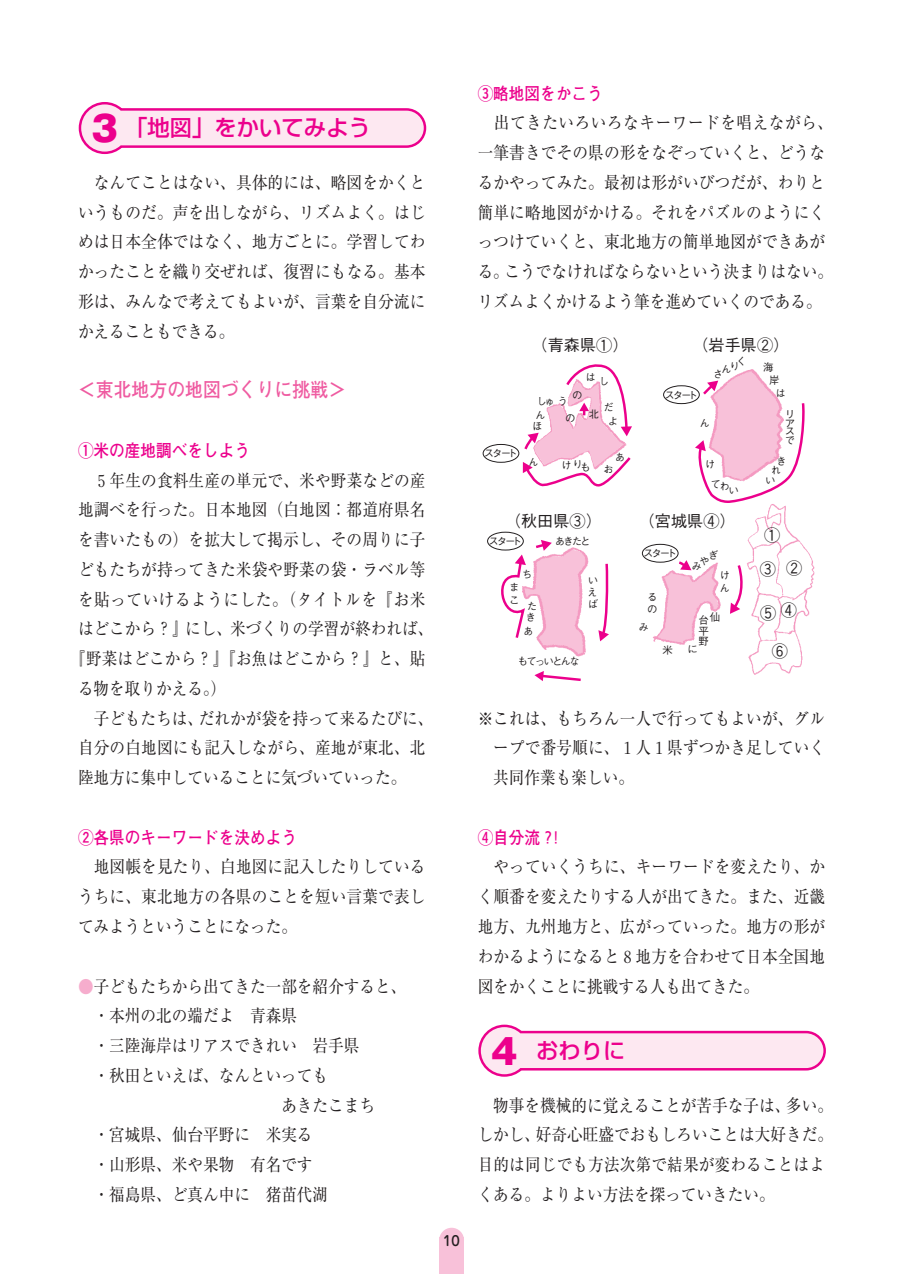
<style>
.page{position:relative;width:902px;height:1274px;background:#fff}
.page>*{position:absolute;margin:0;border:0;box-sizing:border-box;transform-origin:0 0}
.t1{font:500 22.4px "Shin Go";color:#ec008c}
.t2{font:700 19.78px "Futo Go B101";color:#ef5ba1;scale:.9 1}
.t3{font:17.32px/29.8px "Ryumin";letter-spacing:.01em;color:#231f20;text-align:justify;scale:.9 1}
.t4{font:700 17.32px "Futo Go B101";color:#ec008c;scale:.9 1}
.t5{font:17.32px "Ryumin";letter-spacing:.035em;color:#231f20;scale:.9 1}
.t6{font:500 16.1px/33.6px "Gothic BBB";color:#231f20}
.t7{font:500 13.65px "Jun 34";color:#231f20}
.t8{font:500 10.5px/12.2px "Gothic BBB";letter-spacing:-.195em;color:#231f20}
.t9{font:500 10.5px "Gothic BBB";letter-spacing:-.175em;color:#231f20}
.s1{font-family:"Gothic MB101 hea";font-weight:400;font-size:34.65px}
.s2{color:#f6adcd}
</style>
<div class="page">
<div style="left:439px;top:1228px;width:25px;height:25px;background:#f8c1d9;border-radius:50%"></div>
<div style="left:439px;top:1238px;width:25px;height:36px;background:#f8c1d9"></div>
<svg style="left:78px;top:102px;width:349px;height:53px"></svg>
<svg style="left:478px;top:1024px;width:348px;height:53px"></svg>
<img style="left:755px;top:518px;width:60px;height:156px">
<div style="left:482px;top:444px;width:37px;height:19px;border:1px solid #231f20;border-radius:50%"></div>
<svg style="left:522px;top:364px;width:110px;height:123px"></svg>
<svg style="left:491px;top:540px;width:95px;height:116px"></svg>
<svg style="left:534px;top:671px;width:47px;height:10px"></svg>
<div style="left:487px;top:532px;width:36px;height:18px;border:1px solid #231f20;border-radius:50%"></div>
<img style="left:663px;top:369px;width:142px;height:149px">
<svg style="left:694px;top:371px;width:110px;height:133px"></svg>
<div style="left:663px;top:386px;width:36px;height:18px;border:1px solid #231f20;border-radius:50%"></div>
<img style="left:588px;top:531px;width:170px;height:144px">
<svg style="left:729px;top:562px;width:15px;height:52px"></svg>
<svg style="left:656px;top:560px;width:62px;height:84px"></svg>
<div style="left:642px;top:544px;width:36px;height:18px;border:1px solid #231f20;border-radius:50%"></div>
<p class="t1" style="left:91px;top:119px;width:281px"><span class="s1">3</span> 「地図」をかいてみよう</p>
<p class="t3" style="left:78px;top:170px;width:387px;text-indent:16px">なんてことはない、具体的には、略図をかくというものだ。声を出しながら、リズムよく。はじめは日本全体ではなく、地方ごとに。学習してわかったことを織り交ぜれば、復習にもなる。基本形は、みんなで考えてもよいが、言葉を自分流にかえることもできる。</p>
<p class="t2" style="left:78px;top:382px;width:299px">＜東北地方の地図づくりに挑戦＞</p>
<p class="t4" style="left:78px;top:444px;width:192px">①米の産地調べをしよう</p>
<p class="t3" style="left:94px;top:467px;width:370px">５年生の食料生産の単元で、米や野菜などの産</p>
<p class="t3" style="left:78px;top:497px;width:387px">地調べを行った。日本地図（白地図：都道府県名</p>
<p class="t3" style="left:78px;top:527px;width:387px">を書いたもの）を拡大して掲示し、その周りに子</p>
<p class="t3" style="left:78px;top:557px;width:387px">どもたちが持ってきた米袋や野菜の袋・ラベル等</p>
<p class="t5" style="left:78px;top:593px;width:387px">を貼っていけるようにした。（タイトルを『お米</p>
<p class="t3" style="left:78px;top:616px;width:396px">はどこから？』にし、米づくりの学習が終われば、</p>
<p class="t3" style="left:70px;top:646px;width:396px">『野菜はどこから？』『お魚はどこから？』と、貼</p>
<p class="t3" style="left:78px;top:676px;width:166px">る物を取りかえる。）</p>
<p class="t3" style="left:94px;top:706px;width:379px">子どもたちは、だれかが袋を持って来るたびに、</p>
<p class="t3" style="left:78px;top:735px;width:387px">自分の白地図にも記入しながら、産地が東北、北</p>
<p class="t3" style="left:78px;top:765px;width:366px">陸地方に集中していることに気づいていった。</p>
<p class="t4" style="left:78px;top:831px;width:245px">②各県のキーワードを決めよう</p>
<p class="t3" style="left:78px;top:854px;width:387px;text-indent:16px">地図帳を見たり、白地図に記入したりしているうちに、東北地方の各県のことを短い言葉で表してみようということになった。</p>
<p class="t3" style="left:78px;top:973px;width:366px"><span class="s2">●</span>子どもたちから出てきた一部を紹介すると、</p>
<p class="t3" style="left:94px;top:1003px;width:227px">・本州の北の端だよ　青森県</p>
<p class="t3" style="left:94px;top:1033px;width:297px">・三陸海岸はリアスできれい　岩手県</p>
<p class="t3" style="left:94px;top:1063px;width:262px">・秋田といえば、なんといっても</p>
<p class="t3" style="left:281px;top:1093px;width:106px">あきたこまち</p>
<p class="t3" style="left:94px;top:1122px;width:245px">・宮城県、仙台平野に　米実る</p>
<p class="t3" style="left:94px;top:1152px;width:245px">・山形県、米や果物　有名です</p>
<p class="t3" style="left:94px;top:1182px;width:262px">・福島県、ど真ん中に　猪苗代湖</p>
<p class="t7" style="left:443px;top:1236px;width:18px">10</p>
<p class="t4" style="left:477px;top:87px;width:140px">③略地図をかこう</p>
<p class="t3" style="left:477px;top:110px;width:396px;text-align:left;text-indent:16px">出てきたいろいろなキーワードを唱えながら、一筆書きでその県の形をなぞっていくと、どうなるかやってみた。最初は形がいびつだが、わりと簡単に略地図がかける。それをパズルのようにくっつけていくと、東北地方の簡単地図ができあがる。こうでなければならないという決まりはない。リズムよくかけるよう筆を進めていくのである。</p>
<p class="t8" style="left:484px;top:449px;width:35px">スタート</p>
<p class="t6" style="left:531px;top:331px;width:98px">（青森県①）</p>
<p class="t8" style="left:585px;top:374px;width:25px">は し</p>
<p class="t8" style="left:603px;top:402px;width:16px;line-height:13.7px;text-align:center">だよ</p>
<p class="t8" style="left:565px;top:385px;width:19px;line-height:22.6px;text-indent:7px">のの</p>
<p class="t8" style="left:535px;top:395px;width:34px;line-height:14.5px">しゅ うん</p>
<p class="t8" style="left:532px;top:421px;width:12px">ほ</p>
<p class="t8" style="left:528px;top:458px;width:12px">ん</p>
<p class="t8" style="left:561px;top:460px;width:23px">け り</p>
<p class="t8" style="left:603px;top:464px;width:12px">お</p>
<p class="t8" style="left:588px;top:409px;width:12px">北</p>
<p class="t8" style="left:614px;top:452px;width:12px">あ</p>
<p class="t8" style="left:580px;top:462px;width:12px">も</p>
<p class="t6" style="left:505px;top:506px;width:98px">（秋田県③）</p>
<p class="t8" style="left:488px;top:536px;width:35px">スタート</p>
<p class="t8" style="left:522px;top:569px;width:12px">ち</p>
<p class="t8" style="left:509px;top:582px;width:12px;line-height:13.3px">まこ</p>
<p class="t8" style="left:525px;top:602px;width:13px;line-height:11px">たき</p>
<p class="t8" style="left:523px;top:627px;width:12px">あ</p>
<p class="t8" style="left:555px;top:536px;width:37px">あきたと</p>
<p class="t8" style="left:587px;top:575px;width:12px;text-align:justify">いえば</p>
<p class="t9" style="left:517px;top:657px;width:64px">もてっいとんな</p>
<p class="t6" style="left:692px;top:331px;width:98px">（岩手県②）</p>
<p class="t8" style="left:664px;top:390px;width:35px">スタート</p>
<p class="t8" style="left:736px;top:356px;width:12px">く</p>
<p class="t8" style="left:721px;top:363px;width:20px">んり</p>
<p class="t8" style="left:712px;top:369px;width:12px">さ</p>
<p class="t8" style="left:699px;top:419px;width:12px">ん</p>
<p class="t8" style="left:704px;top:459px;width:12px">け</p>
<p class="t8" style="left:763px;top:362px;width:12px">海</p>
<p class="t8" style="left:768px;top:375px;width:12px">岸</p>
<p class="t8" style="left:763px;top:389px;width:24px">　 は</p>
<p class="t8" style="left:784px;top:411px;width:12px;line-height:8.8px;text-align:justify">リアスで</p>
<p class="t8" style="left:770px;top:458px;width:17px;line-height:9.5px;text-align:center">きれ</p>
<p class="t8" style="left:710px;top:479px;width:12px">て</p>
<p class="t8" style="left:765px;top:475px;width:12px">い</p>
<p class="t8" style="left:719px;top:483px;width:21px">わい</p>
<p class="t6" style="left:638px;top:506px;width:98px">（宮城県④）</p>
<p class="t8" style="left:643px;top:549px;width:35px">スタート</p>
<p class="t8" style="left:647px;top:592px;width:12px">るの</p>
<p class="t8" style="left:638px;top:623px;width:12px">み</p>
<p class="t8" style="left:662px;top:646px;width:12px">米</p>
<p class="t8" style="left:708px;top:551px;width:12px">ぎ</p>
<p class="t8" style="left:699px;top:556px;width:12px">や</p>
<p class="t8" style="left:691px;top:561px;width:12px">み</p>
<p class="t8" style="left:719px;top:571px;width:12px">けん</p>
<p class="t8" style="left:709px;top:612px;width:12px">仙</p>
<p class="t8" style="left:698px;top:617px;width:12px;line-height:10.5px;text-align:justify">台平野</p>
<p class="t8" style="left:687px;top:644px;width:12px">に</p>
<p class="t6" style="left:759px;top:520px;width:44px">①<br>③ ②</p>
<p class="t6" style="left:760px;top:597px;width:38px">⑤ ④</p>
<p class="t6" style="left:771px;top:636px;width:18px">⑥</p>
<p class="t3" style="left:493px;top:706px;width:370px;text-indent:-16px">※これは、もちろん一人で行ってもよいが、グループで番号順に、１人１県ずつかき足していく共同作業も楽しい。</p>
<p class="t4" style="left:477px;top:831px;width:97px">④自分流？！</p>
<p class="t3" style="left:477px;top:854px;width:387px;text-indent:16px">やっていくうちに、キーワードを変えたり、かく順番を変えたりする人が出てきた。また、近畿地方、九州地方と、広がっていった。地方の形がわかるようになると８地方を合わせて日本全国地図をかくことに挑戦する人も出てきた。</p>
<p class="t1" style="left:491px;top:1042px;width:136px"><span class="s1">4</span> おわりに</p>
<p class="t3" style="left:477px;top:1093px;width:396px;text-align:left;text-indent:16px">物事を機械的に覚えることが苦手な子は、多い。しかし、好奇心旺盛でおもしろいことは大好きだ。目的は同じでも方法次第で結果が変わることはよくある。よりよい方法を探っていきたい。</p>
</div>
